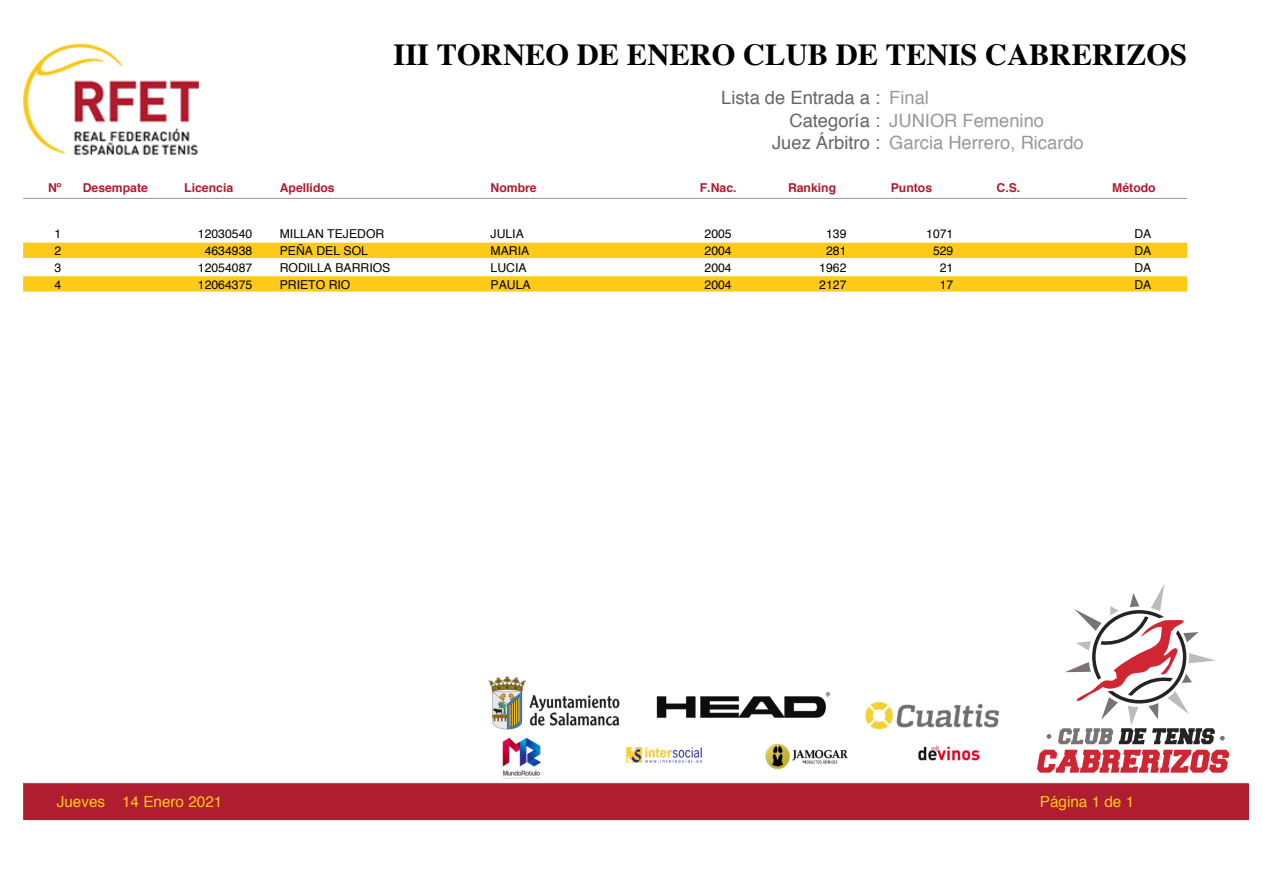
<style>
.page{position:relative;width:1263px;height:893px;background:#fff}
.page>*{position:absolute;margin:0;border:0;box-sizing:border-box;transform-origin:0 0}
.t1{font:700 30.6px "Times";color:#000}
.t2{font:18.3px/23px "Helvetica";color:#999}
.t3{font:18.3px/23px "Helvetica";color:#666;text-align:right}
.t4{font:15.3px "Helvetica";color:#fcca17}
.t5{font:12.15px "Helvetica";color:#000}
.t6{font:700 12.15px "Helvetica";color:#b01c30}
</style>
<div class="page">
<svg style="left:1037px;top:750px;width:192px;height:23px"></svg>
<svg style="left:1046px;top:734px;width:5px;height:5px"></svg>
<svg style="left:1058px;top:584px;width:167px;height:160px"></svg>
<img style="left:488px;top:676px;width:512px;height:54px">
<img style="left:502px;top:737px;width:478px;height:42px">
<img style="left:23px;top:43px;width:176px;height:111px">
<hr style="left:23px;top:198px;width:1164px;height:1px;background:#999">
<div style="left:24px;top:243px;width:1162px;height:14px;background:#fcca17"></div>
<div style="left:23px;top:243px;width:1164px;height:15px;border:2px solid #fcca17"></div>
<div style="left:24px;top:277px;width:1162px;height:14px;background:#fcca17"></div>
<div style="left:23px;top:276px;width:1164px;height:16px;border:2px solid #fcca17"></div>
<div style="left:23px;top:783px;width:1225px;height:37px;background:#b01c30"></div>
<h1 class="t1" style="left:393px;top:26px;width:795px">III TORNEO DE ENERO CLUB DE TENIS CABRERIZOS</h1>
<h2 class="t3" style="left:721px;top:86px;width:160px">Lista de Entrada a :<br>Categoría :<br>Juez Árbitro :</h2>
<h2 class="t2" style="left:889px;top:86px;width:196px">Final<br>JUNIOR Femenino<br>Garcia Herrero, Ricardo</h2>
<p class="t6" style="left:48px;top:178px;width:15px">Nº</p>
<p class="t6" style="left:83px;top:178px;width:67px">Desempate</p>
<p class="t6" style="left:184px;top:178px;width:50px">Licencia</p>
<p class="t6" style="left:280px;top:178px;width:56px">Apellidos</p>
<p class="t6" style="left:491px;top:178px;width:48px">Nombre</p>
<p class="t6" style="left:700px;top:178px;width:38px">F.Nac.</p>
<p class="t6" style="left:788px;top:178px;width:50px">Ranking</p>
<p class="t6" style="left:891px;top:178px;width:43px">Puntos</p>
<p class="t6" style="left:996px;top:178px;width:25px">C.S.</p>
<p class="t6" style="left:1112px;top:178px;width:45px">Método</p>
<p class="t5" style="left:55px;top:224px;width:8px">1</p>
<p class="t5" style="left:198px;top:224px;width:56px">12030540</p>
<p class="t5" style="left:280px;top:224px;width:106px">MILLAN TEJEDOR</p>
<p class="t5" style="left:491px;top:224px;width:35px">JULIA</p>
<p class="t5" style="left:704px;top:224px;width:29px">2005</p>
<p class="t5" style="left:826px;top:224px;width:22px">139</p>
<p class="t5" style="left:926px;top:224px;width:29px">1071</p>
<p class="t5" style="left:1134px;top:224px;width:18px">DA</p>
<p class="t5" style="left:55px;top:241px;width:8px">2</p>
<p class="t5" style="left:205px;top:241px;width:49px">4634938</p>
<p class="t5" style="left:280px;top:241px;width:90px">PEÑA DEL SOL</p>
<p class="t5" style="left:491px;top:241px;width:40px">MARIA</p>
<p class="t5" style="left:704px;top:241px;width:29px">2004</p>
<p class="t5" style="left:826px;top:241px;width:22px">281</p>
<p class="t5" style="left:933px;top:241px;width:22px">529</p>
<p class="t5" style="left:1134px;top:241px;width:18px">DA</p>
<p class="t5" style="left:55px;top:258px;width:8px">3</p>
<p class="t5" style="left:198px;top:258px;width:56px">12054087</p>
<p class="t5" style="left:280px;top:258px;width:112px">RODILLA BARRIOS</p>
<p class="t5" style="left:491px;top:258px;width:37px">LUCIA</p>
<p class="t5" style="left:704px;top:258px;width:29px">2004</p>
<p class="t5" style="left:819px;top:258px;width:29px">1962</p>
<p class="t5" style="left:940px;top:258px;width:15px">21</p>
<p class="t5" style="left:1134px;top:258px;width:18px">DA</p>
<p class="t5" style="left:55px;top:275px;width:8px">4</p>
<p class="t5" style="left:198px;top:275px;width:56px">12064375</p>
<p class="t5" style="left:280px;top:275px;width:72px">PRIETO RIO</p>
<p class="t5" style="left:491px;top:275px;width:42px">PAULA</p>
<p class="t5" style="left:704px;top:275px;width:29px">2004</p>
<p class="t5" style="left:819px;top:275px;width:29px">2127</p>
<p class="t5" style="left:940px;top:275px;width:15px">17</p>
<p class="t5" style="left:1134px;top:275px;width:18px">DA</p>
<p class="t4" style="left:57px;top:789px;width:167px">Jueves 14 Enero 2021</p>
<p class="t4" style="left:1040px;top:789px;width:96px">Página 1 de 1</p>
</div>
